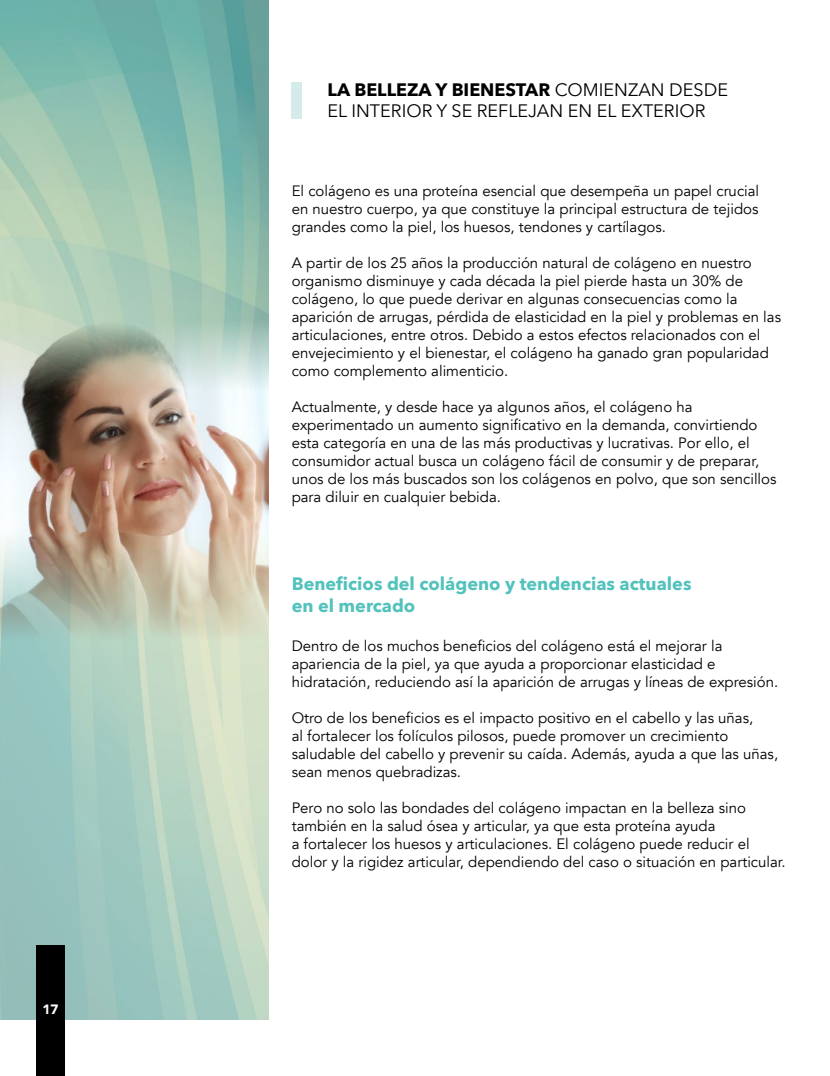
<style>
.page{position:relative;width:830px;height:1076px;background:#fff}
.page>*{position:absolute;margin:0;border:0;box-sizing:border-box;transform-origin:0 0}
.t1{font:18px/21.6px "Avenir Next";color:#000001}
.t2{font:700 18px/21.6px "Avenir Next";color:#53c2bc}
.t3{font:15px/18px "Avenir";color:#000001}
.t4{font:900 13.5px "Avenir";color:#fff}
.s1{font-weight:700}
</style>
<div class="page">
<img style="left:0;top:460px;width:268px;height:37px">
<img style="left:0;top:497px;width:268px;height:522px">
<img style="left:0;top:0;width:268px;height:460px">
<div style="left:36px;top:945px;width:29px;height:131px;background:#000001"></div>
<div style="left:291px;top:82px;width:10px;height:37px;background:#d4ebe9"></div>
<p class="t4" style="left:42px;top:998px;width:17px">17</p>
<p class="t1" style="left:327px;top:78px;width:401px"><span class="s1">LA BELLEZA Y BIENESTAR</span> COMIENZAN DESDE<br>EL INTERIOR Y SE REFLEJAN EN EL EXTERIOR</p>
<p class="t3" style="left:291px;top:182px;width:469px;text-align:justify">El colágeno es una proteína esencial que desempeña un papel crucial en nuestro cuerpo, ya que constituye la principal estructura de tejidos grandes como la piel, los huesos, tendones y cartílagos.</p>
<p class="t3" style="left:291px;top:254px;width:490px">A partir de los 25 años la producción natural de colágeno en nuestro organismo disminuye y cada década la piel pierde hasta un 30% de colágeno, lo que puede derivar en algunas consecuencias como la aparición de arrugas, pérdida de elasticidad en la piel y problemas en las articulaciones, entre otros. Debido a estos efectos relacionados con el envejecimiento y el bienestar, el colágeno ha ganado gran popularidad como complemento alimenticio.</p>
<p class="t3" style="left:291px;top:398px;width:486px">Actualmente, y desde hace ya algunos años, el colágeno ha experimentado un aumento significativo en la demanda, convirtiendo esta categoría en una de las más productivas y lucrativas. Por ello, el consumidor actual busca un colágeno fácil de consumir y de preparar, unos de los más buscados son los colágenos en polvo, que son sencillos para diluir en cualquier bebida.</p>
<p class="t2" style="left:291px;top:573px;width:401px">Beneficios del colágeno y tendencias actuales en el mercado</p>
<p class="t3" style="left:291px;top:637px;width:488px">Dentro de los muchos beneficios del colágeno está el mejorar la apariencia de la piel, ya que ayuda a proporcionar elasticidad e hidratación, reduciendo así la aparición de arrugas y líneas de expresión.</p>
<p class="t3" style="left:291px;top:709px;width:487px">Otro de los beneficios es el impacto positivo en el cabello y las uñas,<br>al fortalecer los folículos pilosos, puede promover un crecimiento saludable del cabello y prevenir su caída. Además, ayuda a que las uñas, sean menos quebradizas.</p>
<p class="t3" style="left:291px;top:799px;width:495px">Pero no solo las bondades del colágeno impactan en la belleza sino también en la salud ósea y articular, ya que esta proteína ayuda<br>a fortalecer los huesos y articulaciones. El colágeno puede reducir el dolor y la rigidez articular, dependiendo del caso o situación en particular.</p>
</div>
